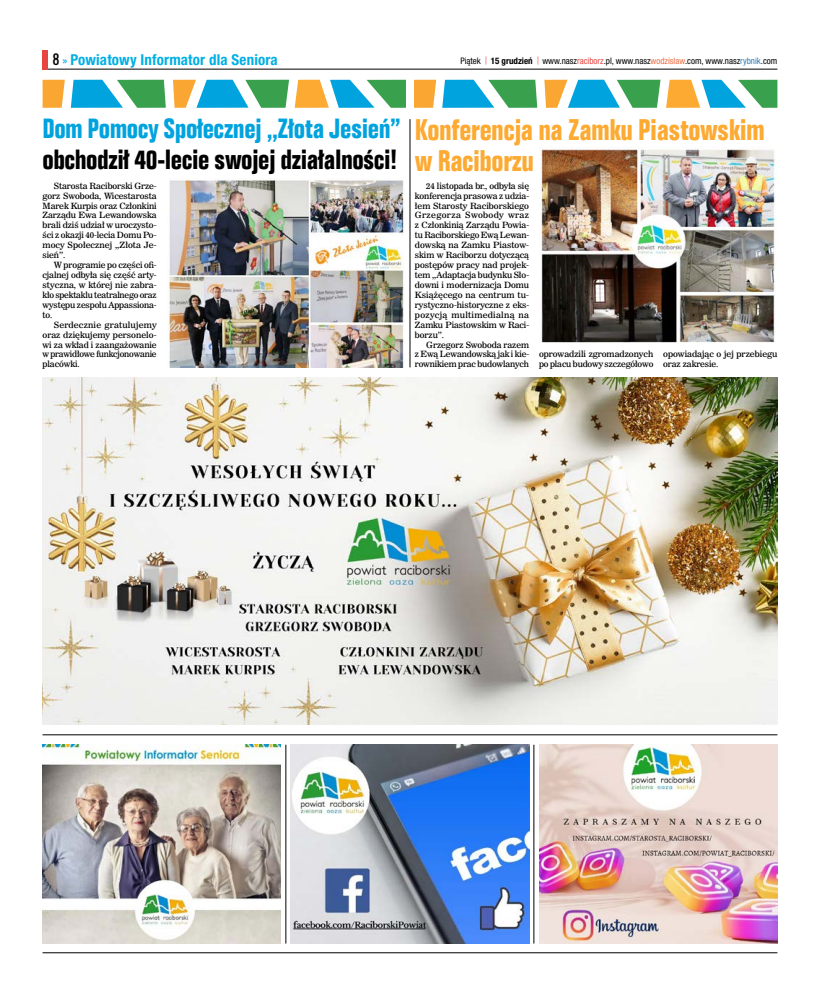
<style>
.page{position:relative;width:820px;height:993px;background:#fff}
.page>*{position:absolute;margin:0;border:0;box-sizing:border-box;transform-origin:0 0}
.t1{font:29px/31.2px "Folio Bd Cn EU Normal";letter-spacing:-.02em;color:#fdaa33}
.t2{font:27px "Folio Bd Cn EU Normal";letter-spacing:-.02em;color:#000}
.t3{font:27px "Folio Bd Cn EU Normal";letter-spacing:-.02em;color:#00a3de}
.t4{font:700 condensed 15px "Helvetica Neue LT Pro";letter-spacing:.01em;color:#00afe3}
.t5{font:condensed 9px "Helvetica Neue LT Pro";color:#000}
.t6{font:8.5px/9.9px "News 706 EU";letter-spacing:-.01em;color:#000;text-align:justify;scale:1.05 1}
.t7{font:8.5px/9.9px "News 706 EU";letter-spacing:-.01em;color:#000;text-align:justify;scale:1.07 1}
.t8{font:8.5px/9.9px "News 706 EU";letter-spacing:-.01em;color:#000;scale:1.06 1}
.s1{font-family:"Oswald";font-weight:400;font-stretch:normal;font-size:13px;color:#000}
.s2{font-weight:400;font-size:13px;color:#00a3de}
.s3{font-family:"Oswald";font-weight:300;font-stretch:normal;color:#e74640}
.s4{font-weight:700}
.s5{color:#e74641}
.s6{color:#ec6e44}
.s7{color:#377db3}
</style>
<div class="page">
<hr style="left:43px;top:69px;width:734px;height:1px;background:#000">
<div style="left:43px;top:50px;width:5px;height:19px;background:#e74640"></div>
<svg style="left:43px;top:80px;width:22px;height:28px"></svg>
<svg style="left:71px;top:80px;width:95px;height:28px"></svg>
<svg style="left:173px;top:80px;width:233px;height:28px"></svg>
<svg style="left:414px;top:80px;width:22px;height:28px"></svg>
<svg style="left:442px;top:80px;width:95px;height:28px"></svg>
<svg style="left:544px;top:80px;width:233px;height:28px"></svg>
<hr style="left:43px;top:951px;width:734px;height:1px;background:#000">
<img style="left:291px;top:744px;width:238px;height:199px">
<img style="left:43px;top:744px;width:238px;height:199px">
<img style="left:539px;top:744px;width:238px;height:199px">
<hr style="left:285px;top:744px;width:1px;height:199px;background:#000">
<hr style="left:533px;top:744px;width:1px;height:199px;background:#000">
<hr style="left:43px;top:734px;width:734px;height:1px;background:#000">
<img style="left:43px;top:378px;width:734px;height:346px">
<img style="left:167px;top:179px;width:238px;height:188px">
<hr style="left:409px;top:119px;width:1px;height:248px;background:#000">
<img style="left:539px;top:149px;width:238px;height:194px">
<h3 class="t4" style="left:53px;top:51px;width:226px"><span class="s1">8</span> <span class="s2">»</span> Powiatowy Informator dla Seniora</h3>
<p class="t5" style="left:460px;top:55px;width:318px">Piątek <span class="s3">|</span> <span class="s4">15 grudzień</span> <span class="s3">|</span> www.nasz<span class="s5">raciborz</span>.pl, www.nasz<span class="s6">wodzislaw</span>.com, www.nasz<span class="s7">rybnik</span>.com</p>
<h2 class="t3" style="left:43px;top:112px;width:359px">Dom Pomocy Społecznej ,,Złota Jesień”</h2>
<h2 class="t2" style="left:43px;top:142px;width:356px">obchodził 40-lecie swojej działalności!</h2>
<p class="t6" style="left:43px;top:181px;width:110px;text-indent:11px">Starosta Raciborski Grze&shy;gorz Swoboda, Wicestarosta Marek Kurpis oraz Członkini Zarządu Ewa Lewandowska brali dziś udział w uroczysto&shy;ści z okazji 40-lecia Domu Po&shy;mocy Społecznej ,,Złota Je&shy;sień”.</p>
<p class="t6" style="left:43px;top:260px;width:110px;text-indent:11px">W programie po części ofi&shy;cjalnej odbyła się część arty&shy;styczna, w której nie zabra&shy;kło spektaklu teatralnego oraz występu zespołu Appassiona&shy;to.</p>
<p class="t7" style="left:43px;top:320px;width:108px;text-indent:11px">Serdecznie gratulujemy oraz dziękujemy personelo&shy;wi za wkład i zaangażowanie w prawidłowe funkcjonowanie placówki.</p>
<h1 class="t1" style="left:415px;top:114px;width:351px">Konferencja na Zamku Piastowskim w Raciborzu</h1>
<p class="t6" style="left:415px;top:181px;width:110px;text-indent:11px">24 listopada br., odbyła się konferencja prasowa z udzia&shy;łem Starosty Raciborskiego Grzegorza Swobody wraz z Członkinią Zarządu Powia&shy;tu Raciborskiego Ewą Lewan&shy;dowską na Zamku Piastow&shy;skim w Raciborzu dotyczącą postępów pracy nad projek&shy;tem „Adaptacja budynku Sło&shy;downi i modernizacja Domu Książęcego na centrum tu&shy;rystyczno-historyczne z eks&shy;pozycją multimedialną na Zamku Piastowskim w Raci&shy;borzu”.</p>
<p class="t6" style="left:415px;top:340px;width:110px;text-indent:11px">Grzegorz Swoboda razem z Ewą Lewandowską jak i kie&shy;rownikiem prac budowlanych</p>
<p class="t8" style="left:539px;top:350px;width:109px">oprowadzili zgromadzonych po placu budowy szczegółowo</p>
<p class="t8" style="left:663px;top:350px;width:109px">opowiadając o jej przebiegu oraz zakresie.</p>
</div>
